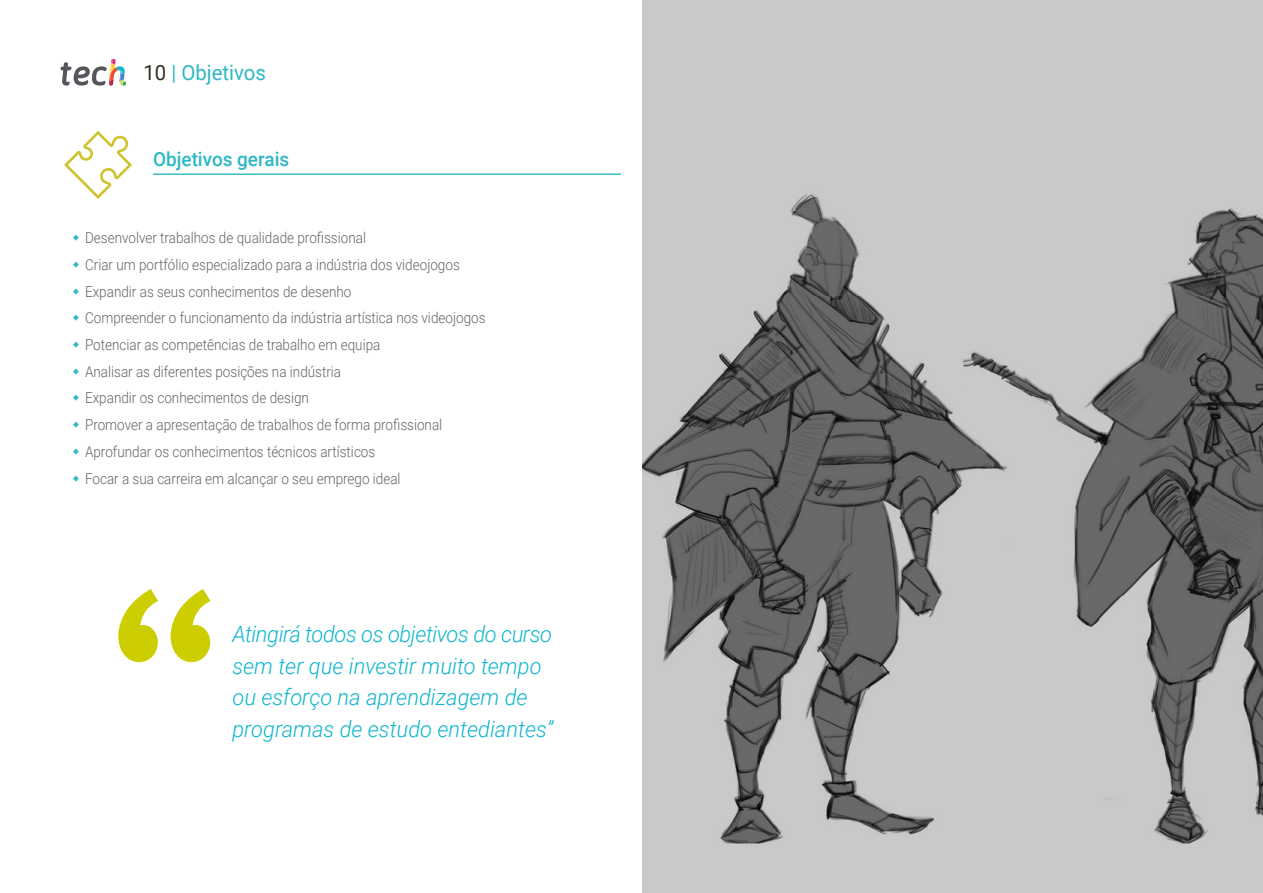
<style>
.page{position:relative;width:1263px;height:893px;background:#fff}
.page>*{position:absolute;margin:0;border:0;box-sizing:border-box;transform-origin:0 0}
.t1{font:italic 300 22.5px/31.5px "Roboto";color:#0fb6cf}
.t2{font:21px "Roboto";color:#2db8c5}
.t3{font:500 19.5px "Roboto";color:#2db8c5}
.t4{font:300 15px/26.7px "Roboto";color:#61646a;scale:.9 1}
.s1{color:#312e20}
</style>
<div class="page">
<hr style="left:153px;top:174px;width:468px;height:1px;background:#2db8c5">
<svg style="left:64px;top:131px;width:68px;height:68px"></svg>
<img style="left:642px;top:0;width:621px;height:893px">
<svg style="left:61px;top:59px;width:65px;height:27px"></svg>
<svg style="left:118px;top:589px;width:92px;height:73px"></svg>
<h2 class="t2" style="left:144px;top:57px;width:124px"><span class="s1">10</span> | Objetivos</h2>
<h3 class="t3" style="left:153px;top:145px;width:138px">Objetivos gerais</h3>
<p class="t4" style="left:85px;top:224px;width:446px">Desenvolver trabalhos de qualidade profissional<br>Criar um portfólio especializado para a indústria dos videojogos Expandir as seus conhecimentos de desenho<br>Compreender o funcionamento da indústria artística nos videojogos Potenciar as competências de trabalho em equipa<br>Analisar as diferentes posições na indústria<br>Expandir os conhecimentos de design<br>Promover a apresentação de trabalhos de forma profissional Aprofundar os conhecimentos técnicos artísticos<br>Focar a sua carreira em alcançar o seu emprego ideal</p>
<h1 class="t1" style="left:232px;top:617px;width:322px">Atingirá todos os objetivos do curso sem ter que investir muito tempo ou esforço na aprendizagem de programas de estudo entediantes”</h1>
</div>
